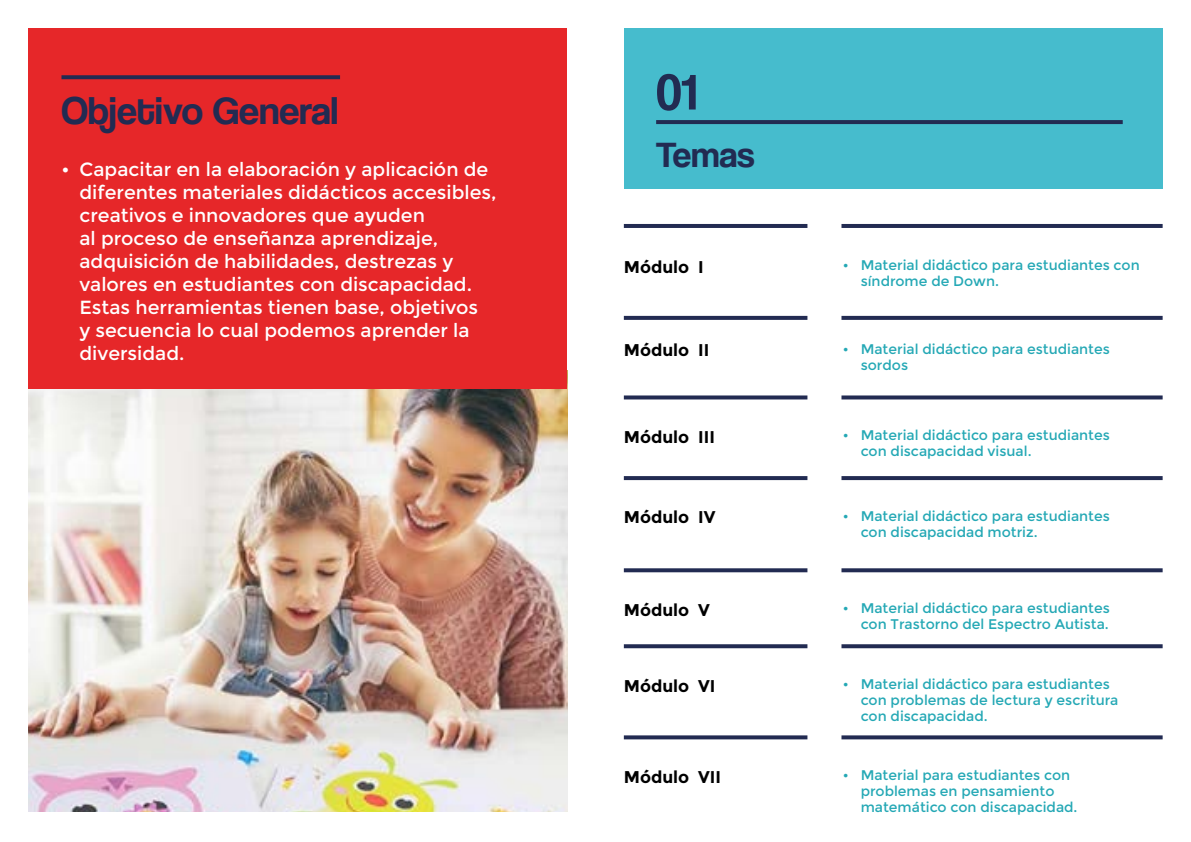
<style>
.page{position:relative;width:1191px;height:842px;background:#fff}
.page>*{position:absolute;margin:0;border:0;box-sizing:border-box;transform-origin:0 0}
.t1{font:52px "Coolvetica Rg";color:#222b52}
.t2{font:40px "Coolvetica Rg";color:#222b52}
.t3{font:37px "Coolvetica Rg";color:#222b52}
.t4{font:19px/23px "Montserrat";color:#fff}
.t5{font:700 17px "Montserrat";color:#000}
.t6{font:14px/16px "Montserrat";color:#24a8b5}
</style>
<div class="page">
<img style="left:28px;top:388px;width:539px;height:424px">
<div style="left:28px;top:28px;width:539px;height:360px;background:#e62729"></div>
<svg style="left:61px;top:75px;width:279px;height:4px"></svg>
<div style="left:624px;top:28px;width:538px;height:161px;background:#46bccd"></div>
<hr style="left:656px;top:120px;width:466px;height:4px;background:#222b52">
<hr style="left:624px;top:224px;width:183px;height:4px;background:#222b52">
<svg style="left:624px;top:395px;width:183px;height:4px"></svg>
<svg style="left:624px;top:476px;width:183px;height:4px"></svg>
<svg style="left:624px;top:568px;width:183px;height:4px"></svg>
<svg style="left:624px;top:644px;width:183px;height:4px"></svg>
<svg style="left:624px;top:735px;width:183px;height:4px"></svg>
<svg style="left:624px;top:316px;width:183px;height:4px"></svg>
<hr style="left:841px;top:224px;width:321px;height:4px;background:#222b52">
<svg style="left:841px;top:395px;width:321px;height:4px"></svg>
<svg style="left:841px;top:476px;width:321px;height:4px"></svg>
<svg style="left:841px;top:568px;width:321px;height:4px"></svg>
<svg style="left:841px;top:644px;width:321px;height:4px"></svg>
<svg style="left:841px;top:735px;width:321px;height:4px"></svg>
<svg style="left:841px;top:316px;width:321px;height:4px"></svg>
<h2 class="t2" style="left:61px;top:87px;width:278px">Objetivo General</h2>
<p class="t4" style="left:79px;top:158px;width:418px;text-indent:-18px">• Capacitar en la elaboración y aplicación de diferentes materiales didácticos accesibles, creativos e innovadores que ayuden<br>al proceso de enseñanza aprendizaje, adquisición de habilidades, destrezas y valores en estudiantes con discapacidad.<br>Estas herramientas tienen base, objetivos<br>y secuencia lo cual podemos aprender la diversidad.</p>
<h1 class="t1" style="left:656px;top:62px;width:42px">01</h1>
<h3 class="t3" style="left:656px;top:132px;width:100px">Temas</h3>
<p class="t5" style="left:624px;top:257px;width:81px">Módulo I</p>
<p class="t6" style="left:860px;top:257px;width:280px;text-indent:-18px">• Material didáctico para estudiantes con síndrome de Down.</p>
<p class="t5" style="left:624px;top:340px;width:87px">Módulo II</p>
<p class="t6" style="left:860px;top:341px;width:250px;text-indent:-18px">• Material didáctico para estudiantes sordos</p>
<p class="t5" style="left:624px;top:427px;width:93px">Módulo III</p>
<p class="t6" style="left:860px;top:427px;width:250px;text-indent:-18px">• Material didáctico para estudiantes con discapacidad visual.</p>
<p class="t5" style="left:624px;top:507px;width:93px">Módulo IV</p>
<p class="t6" style="left:860px;top:508px;width:250px;text-indent:-18px">• Material didáctico para estudiantes con discapacidad motriz.</p>
<p class="t5" style="left:624px;top:599px;width:88px">Módulo V</p>
<p class="t6" style="left:842px;top:600px;width:268px;text-align:right">• Material didáctico para estudiantes con Trastorno del Espectro Autista.</p>
<p class="t5" style="left:624px;top:675px;width:93px">Módulo VI</p>
<p class="t6" style="left:860px;top:676px;width:259px;text-indent:-18px">• Material didáctico para estudiantes con problemas de lectura y escritura con discapacidad.</p>
<p class="t5" style="left:624px;top:767px;width:99px">Módulo VII</p>
<p class="t6" style="left:860px;top:767px;width:218px;text-indent:-18px">• Material para estudiantes con problemas en pensamiento matemático con discapacidad.</p>
</div>
